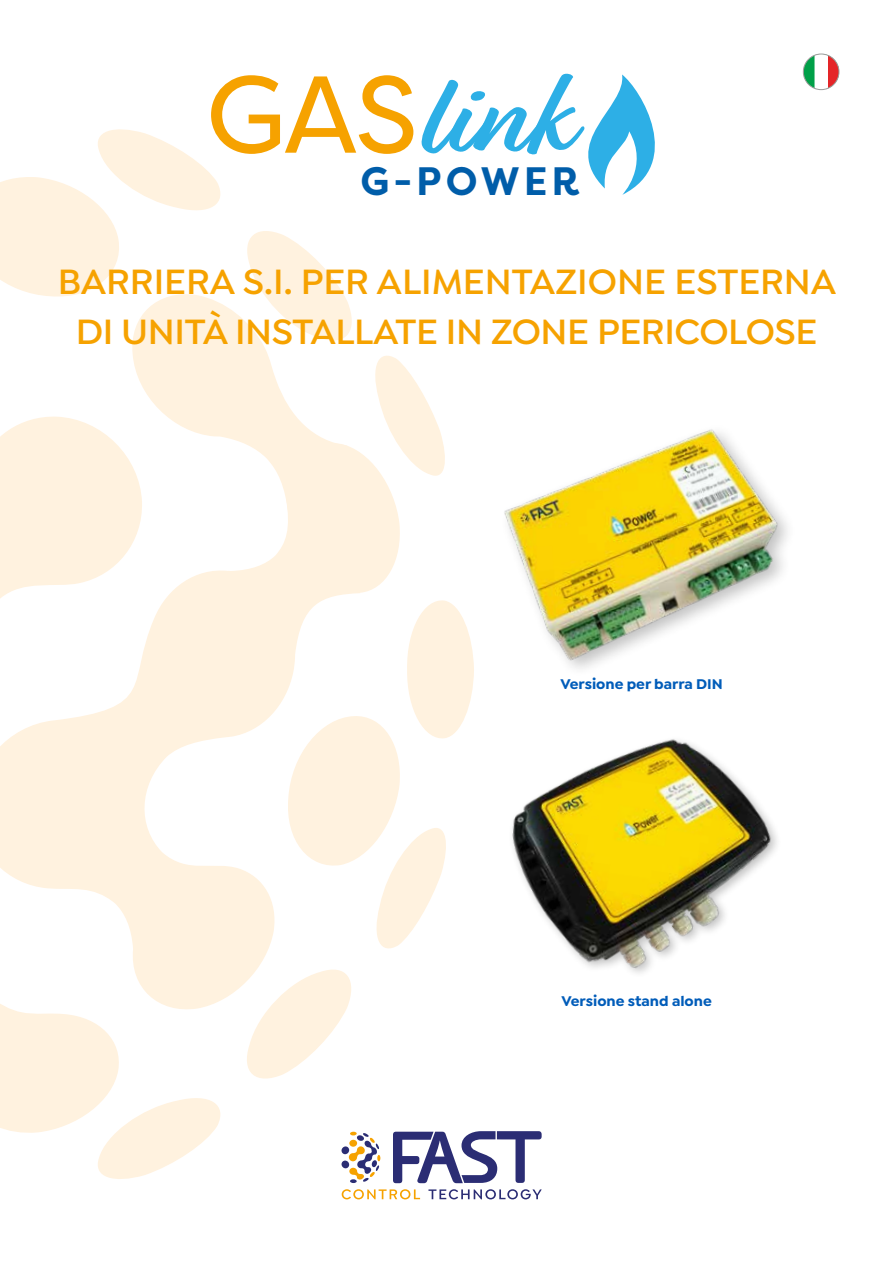
<style>
.page{position:relative;width:893px;height:1263px;background:#fff}
.page>*{position:absolute;margin:0;border:0;box-sizing:border-box;transform-origin:0 0}
.t1{font:700 118.8px "Relation Two";color:#2dafe6}
.t2{font:108.9px "Filson Pro";color:#f6a200}
.t3{font:700 39.6px "Filson Pro";letter-spacing:.1em;color:#005da9}
.t4{font:600 37.5px/49.5px "Isidora Sans";letter-spacing:-.01em;color:#f6a200;text-align:center}
.t5{font:700 15px "Isidora Sans";color:#005cb9}
</style>
<div class="page">
<svg style="left:375px;top:355px;width:66px;height:121px"></svg>
<svg style="left:0;top:439px;width:403px;height:557px;fill:#fff2df"></svg>
<svg style="left:132px;top:300px;width:215px;height:216px;fill:#fff2df"></svg>
<svg style="left:0;top:129px;width:221px;height:171px"></svg>
<svg style="left:285px;top:598px;width:187px;height:358px"></svg>
<svg style="left:240px;top:963px;width:118px;height:116px"></svg>
<svg style="left:241px;top:231px;width:111px;height:116px"></svg>
<svg style="left:0;top:878px;width:228px;height:301px"></svg>
<svg style="left:0;top:415px;width:143px;height:324px;fill:#fff2df"></svg>
<div style="left:341px;top:1160px;width:8px;height:8px;background:#2b2d74;border-radius:50%"></div>
<div style="left:341px;top:1146px;width:8px;height:8px;background:#2b2d74;border-radius:50%"></div>
<svg style="left:349px;top:1132px;width:31px;height:51px"></svg>
<svg style="left:393px;top:1131px;width:149px;height:52px"></svg>
<svg style="left:428px;top:1189px;width:114px;height:10px"></svg>
<svg style="left:342px;top:1189px;width:78px;height:10px"></svg>
<img style="left:441px;top:429px;width:347px;height:266px">
<img style="left:512px;top:739px;width:265px;height:234px">
<svg style="left:803px;top:54px;width:36px;height:36px"></svg>
<div style="left:803px;top:54px;width:36px;height:36px;border:1px solid #9d9d9c;border-radius:50%"></div>
<svg style="left:588px;top:75px;width:67px;height:120px"></svg>
<h1 class="t1" style="left:414px;top:48px;width:156px">link</h1>
<h2 class="t2" style="left:206px;top:41px;width:214px">GAS</h2>
<p class="t3" style="left:360px;top:157px;width:220px">G-POWER</p>
<p class="t4" style="left:58px;top:257px;width:780px">BARRIERA S.I. PER ALIMENTAZIONE ESTERNA<br>DI UNITÀ INSTALLATE IN ZONE PERICOLOSE</p>
<p class="t5" style="left:560px;top:675px;width:164px">Versione per barra DIN</p>
<p class="t5" style="left:562px;top:992px;width:152px">Versione stand alone</p>
</div>
